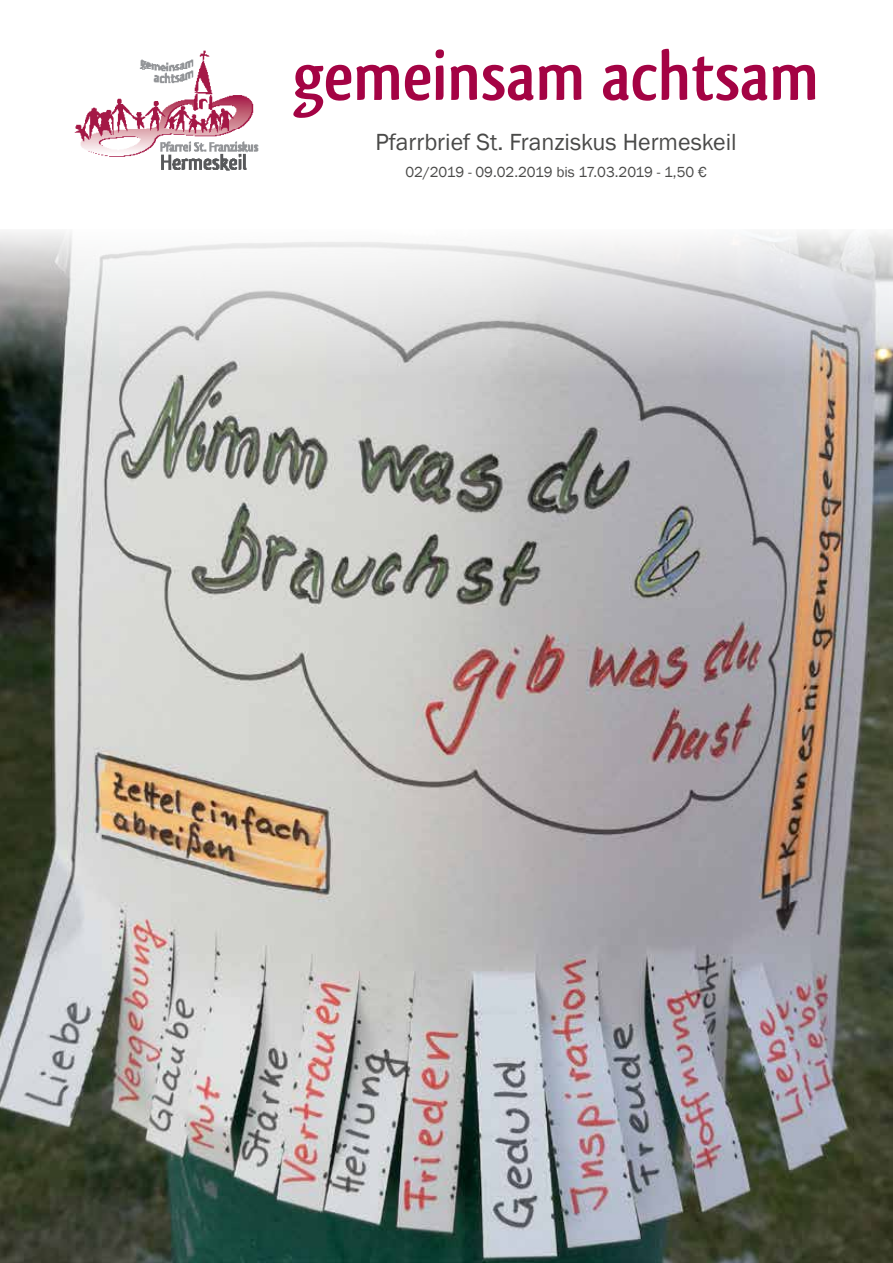
<style>
.page{position:relative;width:893px;height:1263px;background:#fff}
.page>*{position:absolute;margin:0;border:0;box-sizing:border-box;transform-origin:0 0}
.t1{font:700 72px "Qlassik";color:#a40344}
.t2{font:24px "Franklin Gothic";color:#4a4a49}
.t3{font:15px "Franklin Gothic";color:#4a4a49}
</style>
<div class="page">
<img style="left:74px;top:50px;width:185px;height:121px">
<img style="left:0;top:231px;width:893px;height:1032px">
<h1 class="t1" style="left:293px;top:34px;width:528px">gemeinsam achtsam</h1>
<h2 class="t2" style="left:375px;top:127px;width:363px">Pfarrbrief St. Franziskus Hermeskeil</h2>
<p class="t3" style="left:405px;top:163px;width:303px">02/2019 - 09.02.2019 bis 17.03.2019 - 1,50 €</p>
</div>
